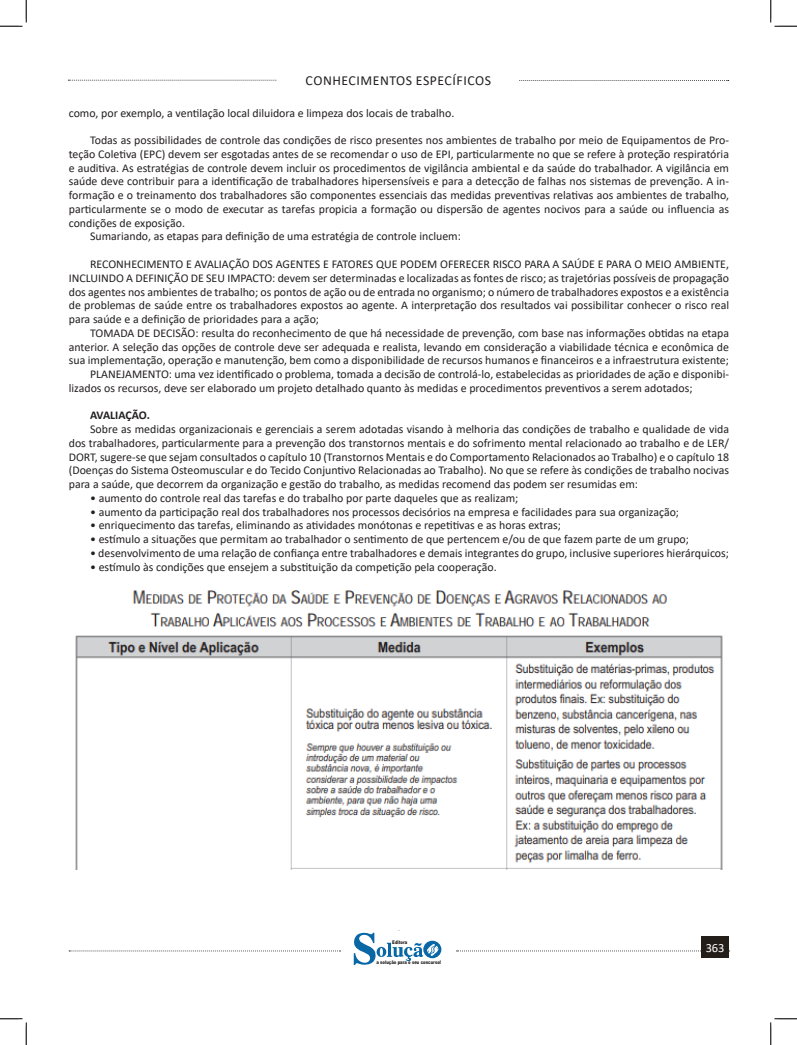
<style>
.page{position:relative;width:797px;height:1045px;background:#fff}
.page>*{position:absolute;margin:0;border:0;box-sizing:border-box;transform-origin:0 0}
.t1{font:13.75px "Calibri";letter-spacing:.04em;color:#231f20}
.t2{font:12.5px "Calibri";color:#fff}
.TEXTO_BASE{font:11.88px/13.8px "Calibri";color:#231f20;text-align:justify}
.t3{font:700 11.88px "Calibri";letter-spacing:-.005em;color:#231f20}
.t4{font:900 5px "Arial";color:#231f20;scale:.76 1}
</style>
<div class="page">
<svg style="left:69px;top:950px;width:271px;height:1px"></svg>
<svg style="left:68px;top:80px;width:209px;height:1px"></svg>
<svg style="left:519px;top:80px;width:209px;height:1px"></svg>
<svg style="left:456px;top:950px;width:245px;height:1px"></svg>
<div style="left:701px;top:936px;width:28px;height:22px;background:#241e1b"></div>
<svg style="left:354px;top:930px;width:87px;height:35px"></svg>
<img style="left:75px;top:590px;width:648px;height:279px">
<svg style="left:0;top:0;width:27px;height:27px"></svg>
<svg style="left:0;top:1018px;width:27px;height:27px"></svg>
<svg style="left:770px;top:0;width:27px;height:27px"></svg>
<svg style="left:770px;top:1018px;width:27px;height:27px"></svg>
<p class="t1" style="left:305px;top:71px;width:187px">CONHECIMENTOS ESPECÍFICOS</p>
<p class="TEXTO_BASE" style="left:69px;top:106px;width:387px">como, por exemplo, a ventilação local diluidora e limpeza dos locais de trabalho.</p>
<p class="TEXTO_BASE" style="left:69px;top:133px;width:661px;text-indent:21px">Todas as possibilidades de controle das condições de risco presentes nos ambientes de trabalho por meio de Equipamentos de Pro&shy;teção Coletiva (EPC) devem ser esgotadas antes de se recomendar o uso de EPI, particularmente no que se refere à proteção respiratória e auditiva. As estratégias de controle devem incluir os procedimentos de vigilância ambiental e da saúde do trabalhador. A vigilância em saúde deve contribuir para a identificação de trabalhadores hipersensíveis e para a detecção de falhas nos sistemas de prevenção. A in&shy;formação e o treinamento dos trabalhadores são componentes essenciais das medidas preventivas relativas aos ambientes de trabalho, particularmente se o modo de executar as tarefas propicia a formação ou dispersão de agentes nocivos para a saúde ou influencia as condições de exposição.</p>
<p class="TEXTO_BASE" style="left:90px;top:229px;width:372px">Sumariando, as etapas para definição de uma estratégia de controle incluem:</p>
<p class="TEXTO_BASE" style="left:69px;top:257px;width:661px;text-indent:21px">RECONHECIMENTO E AVALIAÇÃO DOS AGENTES E FATORES QUE PODEM OFERECER RISCO PARA A SAÚDE E PARA O MEIO AMBIENTE, INCLUINDO A DEFINIÇÃO DE SEU IMPACTO: devem ser determinadas e localizadas as fontes de risco; as trajetórias possíveis de propagação dos agentes nos ambientes de trabalho; os pontos de ação ou de entrada no organismo; o número de trabalhadores expostos e a existência de problemas de saúde entre os trabalhadores expostos ao agente. A interpretação dos resultados vai possibilitar conhecer o risco real para saúde e a definição de prioridades para a ação;</p>
<p class="TEXTO_BASE" style="left:69px;top:326px;width:661px;text-indent:21px">TOMADA DE DECISÃO: resulta do reconhecimento de que há necessidade de prevenção, com base nas informações obtidas na etapa anterior. A seleção das opções de controle deve ser adequada e realista, levando em consideração a viabilidade técnica e econômica de sua implementação, operação e manutenção, bem como a disponibilidade de recursos humanos e financeiros e a infraestrutura existente;</p>
<p class="TEXTO_BASE" style="left:69px;top:367px;width:661px;text-indent:21px">PLANEJAMENTO: uma vez identificado o problema, tomada a decisão de controlá-lo, estabelecidas as prioridades de ação e disponibi&shy;lizados os recursos, deve ser elaborado um projeto detalhado quanto às medidas e procedimentos preventivos a serem adotados;</p>
<p class="t3" style="left:90px;top:407px;width:61px">AVALIAÇÃO.</p>
<p class="TEXTO_BASE" style="left:69px;top:422px;width:661px;text-indent:21px">Sobre as medidas organizacionais e gerenciais a serem adotadas visando à melhoria das condições de trabalho e qualidade de vida dos trabalhadores, particularmente para a prevenção dos transtornos mentais e do sofrimento mental relacionado ao trabalho e de LER/ DORT, sugere-se que sejam consultados o capítulo 10 (Transtornos Mentais e do Comportamento Relacionados ao Trabalho) e o capítulo 18 (Doenças do Sistema Osteomuscular e do Tecido Conjuntivo Relacionadas ao Trabalho). No que se refere às condições de trabalho nocivas para a saúde, que decorrem da organização e gestão do trabalho, as medidas recomend das podem ser resumidas em:</p>
<p class="TEXTO_BASE" style="left:90px;top:491px;width:430px">• aumento do controle real das tarefas e do trabalho por parte daqueles que as realizam;</p>
<p class="TEXTO_BASE" style="left:90px;top:504px;width:590px">• aumento da participação real dos trabalhadores nos processos decisórios na empresa e facilidades para sua organização;</p>
<p class="TEXTO_BASE" style="left:90px;top:518px;width:472px">• enriquecimento das tarefas, eliminando as atividades monótonas e repetitivas e as horas extras;</p>
<p class="TEXTO_BASE" style="left:90px;top:532px;width:600px">• estímulo a situações que permitam ao trabalhador o sentimento de que pertencem e/ou de que fazem parte de um grupo;</p>
<p class="TEXTO_BASE" style="left:90px;top:546px;width:640px">• desenvolvimento de uma relação de confiança entre trabalhadores e demais integrantes do grupo, inclusive superiores hierárquicos;</p>
<p class="TEXTO_BASE" style="left:90px;top:559px;width:408px">• estímulo às condições que ensejem a substituição da competição pela cooperação.</p>
<p class="t4" style="left:392px;top:939px;width:21px">Editora</p>
<p class="t4" style="left:376px;top:959px;width:86px">a solução para o seu concurso!</p>
<p class="t2" style="left:706px;top:939px;width:20px">363</p>
</div>
